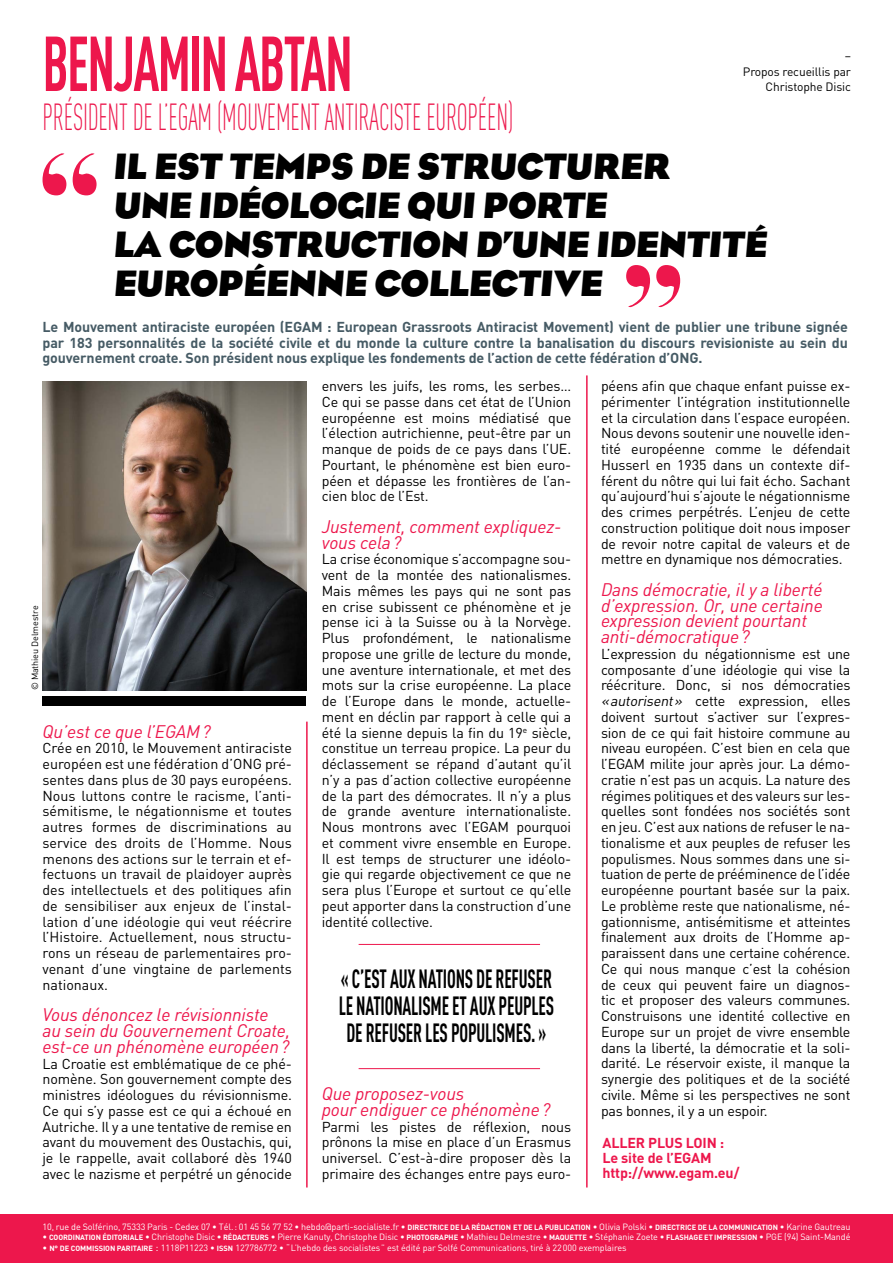
<style>
.page{position:relative;width:893px;height:1263px;background:#fff}
.page>*{position:absolute;margin:0;border:0;box-sizing:border-box;transform-origin:0 0}
.t1{font:700 76.5px "DIN Cond";letter-spacing:-.03em;color:#ed174c;scale:.73 1}
.t2{font:700 37.5px/39px "Bureau Eagle";letter-spacing:-.02em;color:#000}
.t3{font:300 37.2px "DIN Cond";letter-spacing:-.01em;color:#ed174c;scale:.73 1}
.t4{font:700 26.1px/27px "DIN Cond";letter-spacing:-.01em;color:#000;text-align:justify;scale:.73 1}
.t5{font:italic 18px/15.8px "DIN";letter-spacing:-.01em;color:#ed174c}
.t6{font:14.25px/15.8px "DIN";letter-spacing:-.01em;color:#000;text-align:justify}
.t7{font:700 14.25px/15.8px "DIN";letter-spacing:-.01em;color:#465b65;text-align:justify}
.t8{font:700 14.25px/15px "DIN";letter-spacing:-.01em;color:#ed174c}
.t9{font:12px/15.8px "DIN";letter-spacing:-.01em;color:#000;text-align:right}
.t10{font:500 10.5px "DIN Cond";color:#fff}
.t11{font:9px "DIN";letter-spacing:-.01em;color:#fff}
.t12{font:9px "DIN";letter-spacing:-.01em;color:#000}
.t13{font:700 7.5px "DIN";color:#fff}
.s1{font-style:italic}
.s2{font-weight:700;font-size:7.5px}
.s3{font-weight:400;font-size:9px}
.s4{font-weight:400;font-size:10.5px}
</style>
<div class="page">
<div style="left:43px;top:697px;width:263px;height:9px;background:#000"></div>
<hr style="left:306px;top:722px;width:2px;height:465px;background:#ed174c">
<hr style="left:586px;top:375px;width:2px;height:812px;background:#ed174c">
<svg style="left:43px;top:153px;width:54px;height:42px"></svg>
<svg style="left:626px;top:265px;width:54px;height:42px"></svg>
<div style="left:0;top:1214px;width:893px;height:49px;background:#ed174c"></div>
<hr style="left:359px;top:944px;width:181px;height:1px;background:#ed174c">
<hr style="left:359px;top:1068px;width:181px;height:1px;background:#ed174c">
<img style="left:43px;top:381px;width:263px;height:309px">
<h1 class="t1" style="left:43px;top:17px;width:427px">BENJAMIN ABTAN</h1>
<h3 class="t3" style="left:43px;top:95px;width:647px">PRÉSIDENT DE L’EGAM (MOUVEMENT ANTIRACISTE EUROPÉEN)</h3>
<p class="t9" style="left:743px;top:47px;width:110px">–<br>Propos recueillis par<br>Christophe Disic</p>
<h2 class="t2" style="left:113px;top:147px;width:659px">IL ESTTEMPS DE STRUCTURER<br>UNE IDÉOLOGIE QUI PORTE<br>LA CONSTRUCTION D’UNE IDENTITÉ<br>EUROPÉENNE COLLECTIVE</h2>
<p class="t7" style="left:43px;top:318px;width:807px">Le Mouvement antiraciste européen (EGAM : European Grassroots Antiracist Movement) vient de publier une tribune signée par 183 personnalités de la société civile et du monde la culture contre la banalisation du discours revisioniste au sein du gouvernement croate. Son président nous explique les fondements de l’action de cette fédération d’ONG.</p>
<p class="t12" style="left:29px;top:690px;width:86px;rotate:-90deg">© Mathieu Delmestre</p>
<p class="t5" style="left:43px;top:723px;width:170px">Qu’est ce que l’EGAM?</p>
<p class="t6" style="left:43px;top:740px;width:251px">Crée en 2010, le Mouvement antiraciste européen est une fédération d’ONG pré&shy;sentes dans plus de 30 pays européens.<br>Nous luttons contre le racisme, l’anti&shy;sémitisme, le négationnisme et toutes autres formes de discriminations au service des droits de l’Homme. Nous menons des actions sur le terrain et ef&shy;fectuons un travail de plaidoyer auprès des intellectuels et des politiques afin de sensibiliser aux enjeux de l’instal&shy;lation d’une idéologie qui veut réécrire l’Histoire. Actuellement, nous structu&shy;rons un réseau de parlementaires pro&shy;venant d’une vingtaine de parlements nationaux.</p>
<p class="t5" style="left:43px;top:1006px;width:249px">Vous dénoncez le révisionniste au sein du Gouvernement Croate, est-ce un phénomène européen?</p>
<p class="t6" style="left:43px;top:1055px;width:251px">La Croatie est emblématique de ce phé&shy;nomène. Son gouvernement compte des ministres idéologues du révisionnisme.<br>Ce qui s’y passe est ce qui a échoué en Autriche. Il y a une tentative de remise en avant du mouvement des Oustachis, qui, je le rappelle, avait collaboré dès 1940 avec le nazisme et perpétré un génocide</p>
<p class="t6" style="left:322px;top:378px;width:251px">envers les juifs, les roms, les serbes… Ce qui se passe dans cet état de l’Union européenne est moins médiatisé que l’élection autrichienne, peut-être par un manque de poids de ce pays dans l’UE.<br>Pourtant, le phénomène est bien euro&shy;péen et dépasse les frontières de l’an&shy;cien bloc de l’Est.</p>
<p class="t5" style="left:322px;top:518px;width:241px">Justement, comment expliquez&shy;vous cela?</p>
<p class="t6" style="left:322px;top:551px;width:251px">La crise économique s’accompagne sou&shy;vent de la montée des nationalismes.<br>Mais mêmes les pays qui ne sont pas en crise subissent ce phénomène et je pense ici à la Suisse ou à la Norvège.<br>Plus profondément, le nationalisme propose une grille de lecture du monde, une aventure internationale, et met des mots sur la crise européenne. La place de l’Europe dans le monde, actuelle&shy;ment en déclin par rapport à celle qui a été la sienne depuis la fin du 19<sup>e</sup> siècle, constitue un terreau propice. La peur du déclassement se répand d’autant qu’il n’y a pas d’action collective européenne de la part des démocrates. Il n’y a plus de grande aventure internationaliste.<br>Nous montrons avec l’EGAM pourquoi et comment vivre ensemble en Europe.<br>Il est temps de structurer une idéolo&shy;gie qui regarde objectivement ce que ne sera plus l’Europe et surtout ce qu’elle peut apporter dans la construction d’une identité collective.</p>
<h3 class="t4" style="left:339px;top:964px;width:297px">« C’EST AUX NATIONS DE REFUSER LE NATIONALISME ET AUX PEUPLES DE REFUSER LES POPULISMES. »</h3>
<p class="t5" style="left:322px;top:1085px;width:230px">Que proposez-vous<br>pour endiguer ce phénomène?</p>
<p class="t6" style="left:322px;top:1118px;width:251px">Parmi les pistes de réflexion, nous prônons la mise en place d’un Erasmus universel. C’est-à-dire proposer dès la primaire des échanges entre pays euro-</p>
<p class="t6" style="left:601px;top:378px;width:251px">péens afin que chaque enfant puisse ex&shy;périmenter l’intégration institutionnelle et la circulation dans l’espace européen.<br>Nous devons soutenir une nouvelle iden&shy;tité européenne comme le défendait Husserl en 1935 dans un contexte dif&shy;férent du nôtre qui lui fait écho. Sachant qu’aujourd’hui s’ajoute le négationnisme des crimes perpétrés. L’enjeu de cette construction politique doit nous imposer de revoir notre capital de valeurs et de mettre en dynamique nos démocraties.</p>
<p class="t5" style="left:601px;top:581px;width:223px">Dans démocratie, il y a liberté d’expression. Or, une certaine expression devient pourtant anti-démocratique?</p>
<p class="t6" style="left:601px;top:646px;width:251px">L’expression du négationnisme est une composante d’une idéologie qui vise la réécriture. Donc, si nos démocraties <span class="s1">«autorisent»</span> cette expression, elles doivent surtout s’activer sur l’expres&shy;sion de ce qui fait histoire commune au niveau européen. C’est bien en cela que l’EGAM milite jour après jour. La démo&shy;cratie n’est pas un acquis. La nature des régimes politiques et des valeurs sur les&shy;quelles sont fondées nos sociétés sont en jeu. C’est aux nations de refuser le na&shy;tionalisme et aux peuples de refuser les populismes. Nous sommes dans une si&shy;tuation de perte de prééminence de l’idée européenne pourtant basée sur la paix.<br>Le problème reste que nationalisme, né&shy;gationnisme, antisémitisme et atteintes finalement aux droits de l’Homme ap&shy;paraissent dans une certaine cohérence.<br>Ce qui nous manque c’est la cohésion de ceux qui peuvent faire un diagnos&shy;tic et proposer des valeurs communes.<br>Construisons une identité collective en Europe sur un projet de vivre ensemble dans la liberté, la démocratie et la soli&shy;darité. Le réservoir existe, il manque la synergie des politiques et de la société civile. Même si les perspectives ne sont pas bonnes, il y a un espoir.</p>
<p class="t8" style="left:602px;top:1135px;width:138px">Aller plus loi n :<br>Le site de l’EGAM http://www.egam.eu/</p>
<p class="t11" style="left:43px;top:1221px;width:688px">10, rue de Solférino, 75333 Paris - Cedex 07 • Tél.: 01 45 56 77 52 • hebdo@parti-socialiste.fr • <span class="s2">Di rectRICE de la rédaction et de lA publication</span> • Olivia Polski • <span class="s2">Di rectrice de la comm</span></p>
<p class="t11" style="left:740px;top:1221px;width:112px"><span class="s2">unication</span> • Karine Gautreau</p>
<p class="t13" style="left:43px;top:1232px;width:12px"><span class="s3">•</span> Coo</p>
<p class="t11" style="left:63px;top:1231px;width:670px"><span class="s2">rdi nation éditoriale</span> • Christophe Disic • <span class="s2">Rédacteurs</span> • Pierre Kanuty, Christophe Disic • <span class="s2">PHOTOGRAPHE</span> • Mathieu Delmestre • <span class="s2">maquette</span> • Stéphanie Zoete • <span class="s2">FLASHAGE ET IMPRESS</span></p>
<p class="t11" style="left:745px;top:1231px;width:107px"><span class="s2">ION</span> • PGE (94) Saint-Mandé</p>
<p class="t13" style="left:43px;top:1243px;width:39px"><span class="s3">•</span> n° de commi</p>
<p class="t13" style="left:94px;top:1243px;width:131px">ssion paritai re <span class="s4">:</span> <span class="s3">1118P11223 •</span> ISSN</p>
<p class="t11" style="left:236px;top:1242px;width:392px">127786772 • “L’hebdo des socialistes” est édité par Solfé Communications, tiré à 22000 exemplaires</p>
<p class="t10" style="left:444px;top:1244px;width:6px">4</p>
</div>
